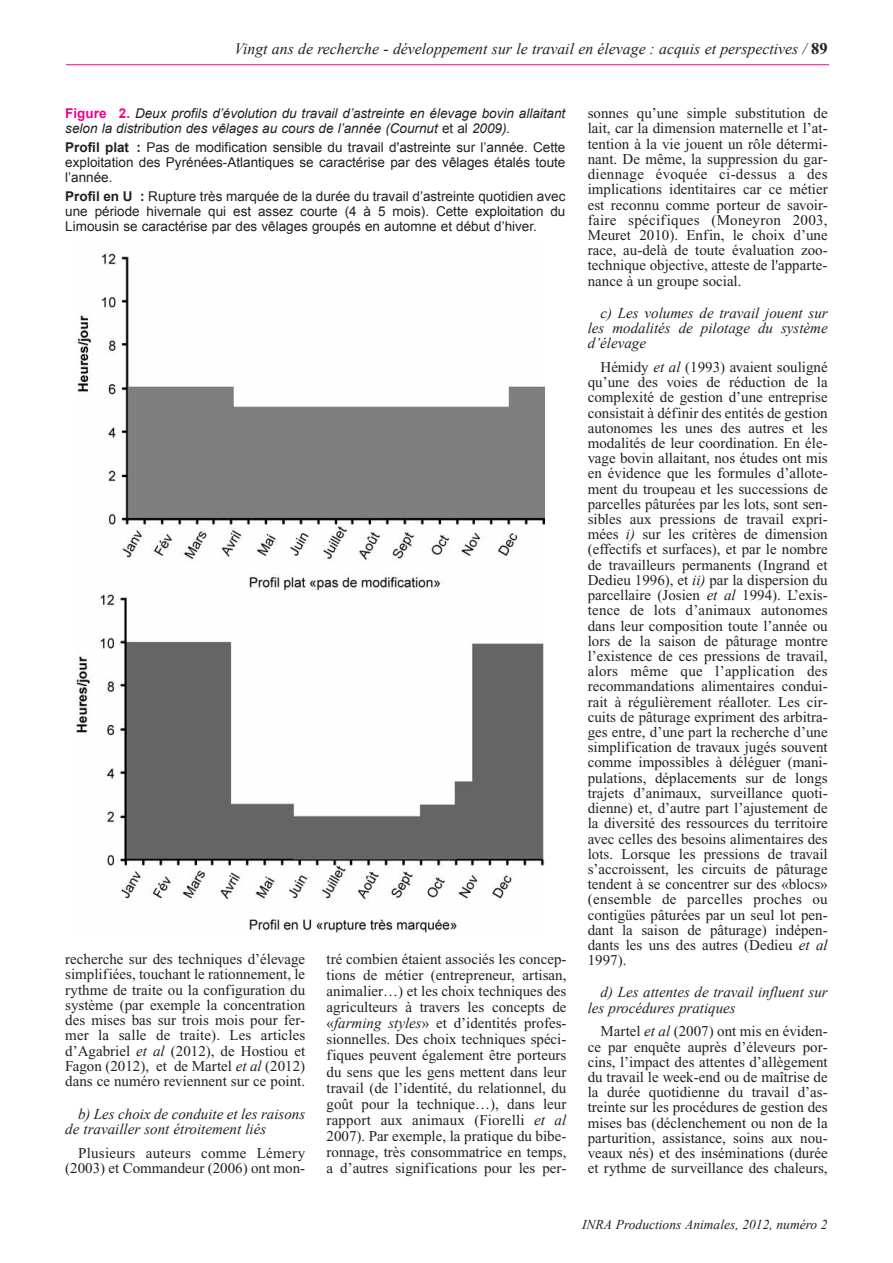
<style>
.page{position:relative;width:893px;height:1263px;background:#fff}
.page>*{position:absolute;margin:0;border:0;box-sizing:border-box;transform-origin:0 0}
.t1{font:italic 15.75px "Times New Roman";color:#231f20}
.t2{font:15px/15.1px "Times New Roman";color:#231f20;text-align:justify}
.t3{font:italic 15px/15.1px "Times New Roman";color:#231f20}
.t4{font:15px/15.3px "Times New Roman";letter-spacing:.02em;color:#231f20;text-align:right}
.t5{font:13.5px/15px "Arial";color:#231f20;text-align:justify}
.t6{font:italic 13.5px/15px "Arial";color:#231f20}
.t7{font:italic 13.5px "Times New Roman";color:#231f20}
.s1{font-weight:700;font-style:normal;font-size:16.5px}
.s2{font-weight:700;font-style:normal;color:#ed028c}
.s3{font-style:normal}
.s4{font-weight:700}
.s5{font-style:italic}
</style>
<div class="page">
<hr style="left:66px;top:64px;width:763px;height:1px;background:#ed028c">
<img style="left:76px;top:253px;width:468px;height:680px">
<p class="t1" style="left:235px;top:40px;width:594px">Vingt ans de recherche - développement sur le travail en élevage : acquis et perspectives / <span class="s1">89</span></p>
<p class="t6" style="left:65px;top:105px;width:502px"><span class="s2">Figure 2.</span> Deux profils d’évolution du travail d’astreinte en élevage bovin allaitant selon la distribution des vêlages au cours de l’année (Cournut <span class="s3">et al</span> 2009).</p>
<p class="t5" style="left:65px;top:140px;width:502px"><span class="s4">Profil plat :</span> Pas de modification sensible du travail d'astreinte sur l’année. Cette exploitation des Pyrénées-Atlantiques se caractérise par des vêlages étalés toute l’année.</p>
<p class="t5" style="left:65px;top:189px;width:502px"><span class="s4">Profil en U :</span> Rupture très marquée de la durée du travail d’astreinte quotidien avec une période hivernale qui est assez courte (4 à 5 mois). Cette exploitation du Limousin se caractérise par des vêlages groupés en automne et début d’hiver.</p>
<p class="t2" style="left:65px;top:952px;width:241px">recherche sur des techniques d’élevage simplifiées, touchant le rationnement, le rythme de traite ou la configuration du système (par exemple la concentration des mises bas sur trois mois pour fer&shy;mer la salle de traite). Les articles d’Agabriel <span class="s5">et al</span> (2012), de Hostiou et Fagon (2012), et de Martel <span class="s5">et al</span> (2012) dans ce numéro reviennent sur ce point.</p>
<p class="t3" style="left:65px;top:1106px;width:241px;text-indent:13px">b) Les choix de conduite et les raisons de travailler sont étroitement liés</p>
<p class="t4" style="left:65px;top:1146px;width:241px">Plusieurs auteurs comme Lémery (2003) et Commandeur (2006) ont mon-</p>
<p class="t2" style="left:326px;top:952px;width:241px;line-height:16px">tré combien étaient associés les concep&shy;tions de métier (entrepreneur, artisan, animalier…) et les choix techniques des agriculteurs à travers les concepts de «<span class="s5">farming styles</span>» et d’identités profes&shy;sionnelles. Des choix techniques spéci&shy;fiques peuvent également être porteurs du sens que les gens mettent dans leur travail (de l’identité, du relationnel, du goût pour la technique…), dans leur rapport aux animaux (Fiorelli <span class="s5">et al </span>2007). Par exemple, la pratique du bibe&shy;ronnage, très consommatrice en temps, a d’autres significations pour les per-</p>
<p class="t2" style="left:588px;top:107px;width:241px">sonnes qu’une simple substitution de lait, car la dimension maternelle et l’at&shy;tention à la vie jouent un rôle détermi&shy;nant. De même, la suppression du gar&shy;diennage évoquée ci-dessus a des implications identitaires car ce métier est reconnu comme porteur de savoir&shy;faire spécifiques (Moneyron 2003, Meuret 2010). Enfin, le choix d’une race, au-delà de toute évaluation zoo&shy;technique objective, atteste de l'apparte&shy;nance à un groupe social.</p>
<p class="t3" style="left:588px;top:305px;width:241px;text-align:justify;text-indent:13px">c) Les volumes de travail jouent sur les modalités de pilotage du système d’élevage</p>
<p class="t2" style="left:588px;top:361px;width:241px;text-indent:13px">Hémidy <span class="s5">et al</span> (1993) avaient souligné qu’une des voies de réduction de la complexité de gestion d’une entreprise consistait à définir des entités de gestion autonomes les unes des autres et les modalités de leur coordination. En éle&shy;vage bovin allaitant, nos études ont mis en évidence que les formules d’allote&shy;ment du troupeau et les successions de parcelles pâturées par les lots, sont sen&shy;sibles aux pressions de travail expri&shy;mées <span class="s5">i)</span> sur les critères de dimension (effectifs et surfaces), et par le nombre de travailleurs permanents (Ingrand et Dedieu 1996), et <span class="s5">ii)</span> par la dispersion du parcellaire (Josien <span class="s5">et al</span> 1994). L’exis&shy;tence de lots d’animaux autonomes dans leur composition toute l’année ou lors de la saison de pâturage montre l’existence de ces pressions de travail, alors même que l’application des recommandations alimentaires condui&shy;rait à régulièrement réalloter. Les cir&shy;cuits de pâturage expriment des arbitra&shy;ges entre, d’une part la recherche d’une simplification de travaux jugés souvent comme impossibles à déléguer (mani&shy;pulations, déplacements sur de longs trajets d’animaux, surveillance quoti&shy;dienne) et, d’autre part l’ajustement de la diversité des ressources du territoire avec celles des besoins alimentaires des lots. Lorsque les pressions de travail s’accroissent, les circuits de pâturage tendent à se concentrer sur des «blocs» (ensemble de parcelles proches ou contigües pâturées par un seul lot pen&shy;dant la saison de pâturage) indépen&shy;dants les uns des autres (Dedieu <span class="s5">et al </span>1997).</p>
<p class="t3" style="left:588px;top:985px;width:241px;text-indent:13px">d) Les attentes de travail influent sur les procédures pratiques</p>
<p class="t2" style="left:588px;top:1025px;width:241px;text-indent:13px">Martel <span class="s5">et al</span> (2007) ont mis en éviden&shy;ce par enquête auprès d’éleveurs por&shy;cins, l’impact des attentes d’allègement du travail le week-end ou de maîtrise de la durée quotidienne du travail d’as&shy;treinte sur les procédures de gestion des mises bas (déclenchement ou non de la parturition, assistance, soins aux nou&shy;veaux nés) et des inséminations (durée et rythme de surveillance des chaleurs,</p>
<p class="t7" style="left:582px;top:1217px;width:247px">INRA Productions Animales, 2012, numéro 2</p>
</div>
